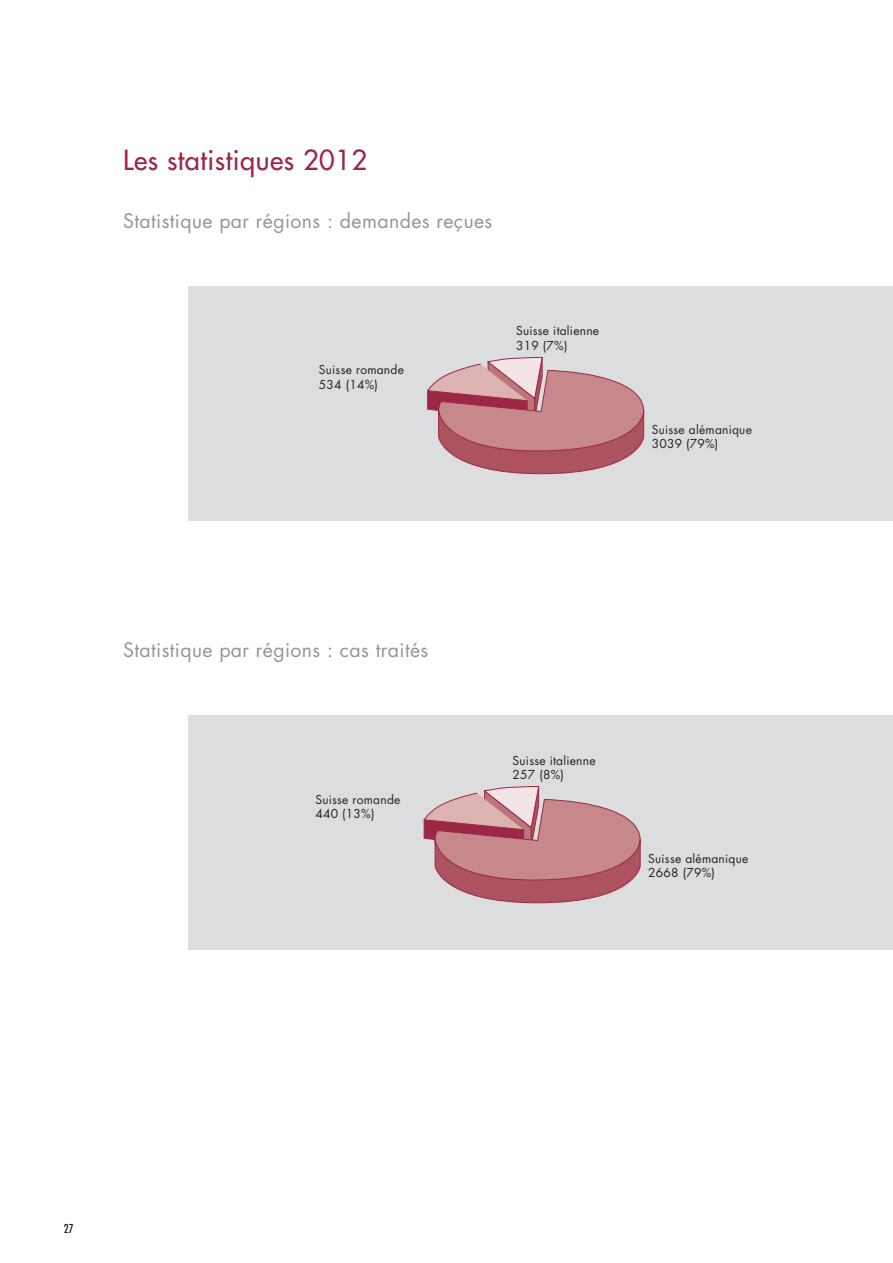
<style>
.page{position:relative;width:893px;height:1263px;background:#fff}
.page>*{position:absolute;margin:0;border:0;box-sizing:border-box;transform-origin:0 0}
.t1{font:27px "Futura";letter-spacing:.02em;color:#9c2845}
.t2{font:19.5px "Futura";letter-spacing:.02em;color:#939598}
.t3{font:12px/14.4px "Futura";letter-spacing:.02em;color:#231f20}
.t4{font:condensed 12px "Futura";color:#231f20}
</style>
<div class="page">
<div style="left:189px;top:716px;width:704px;height:234px;background:#dcdddf"></div>
<div style="left:189px;top:287px;width:704px;height:234px;background:#dcdddf"></div>
<svg style="left:427px;top:357px;width:218px;height:117px"></svg>
<svg style="left:424px;top:786px;width:217px;height:117px"></svg>
<h1 class="t1" style="left:123px;top:142px;width:246px">Les statistiques 2012</h1>
<h2 class="t2" style="left:123px;top:208px;width:371px">Statistique par régions : demandes reçues</h2>
<p class="t3" style="left:319px;top:363px;width:87px">Suisse romande<br>534 (14%)</p>
<p class="t3" style="left:516px;top:324px;width:85px">Suisse italienne<br>319 (7%)</p>
<p class="t3" style="left:652px;top:422px;width:102px">Suisse alémanique<br>3039 (79%)</p>
<h2 class="t2" style="left:123px;top:637px;width:307px">Statistique par régions : cas traités</h2>
<p class="t3" style="left:315px;top:792px;width:87px">Suisse romande<br>440 (13%)</p>
<p class="t3" style="left:513px;top:753px;width:85px">Suisse italienne<br>257 (8%)</p>
<p class="t3" style="left:648px;top:851px;width:102px">Suisse alémanique<br>2668 (79%)</p>
<p class="t4" style="left:64px;top:1221px;width:11px">27</p>
</div>
